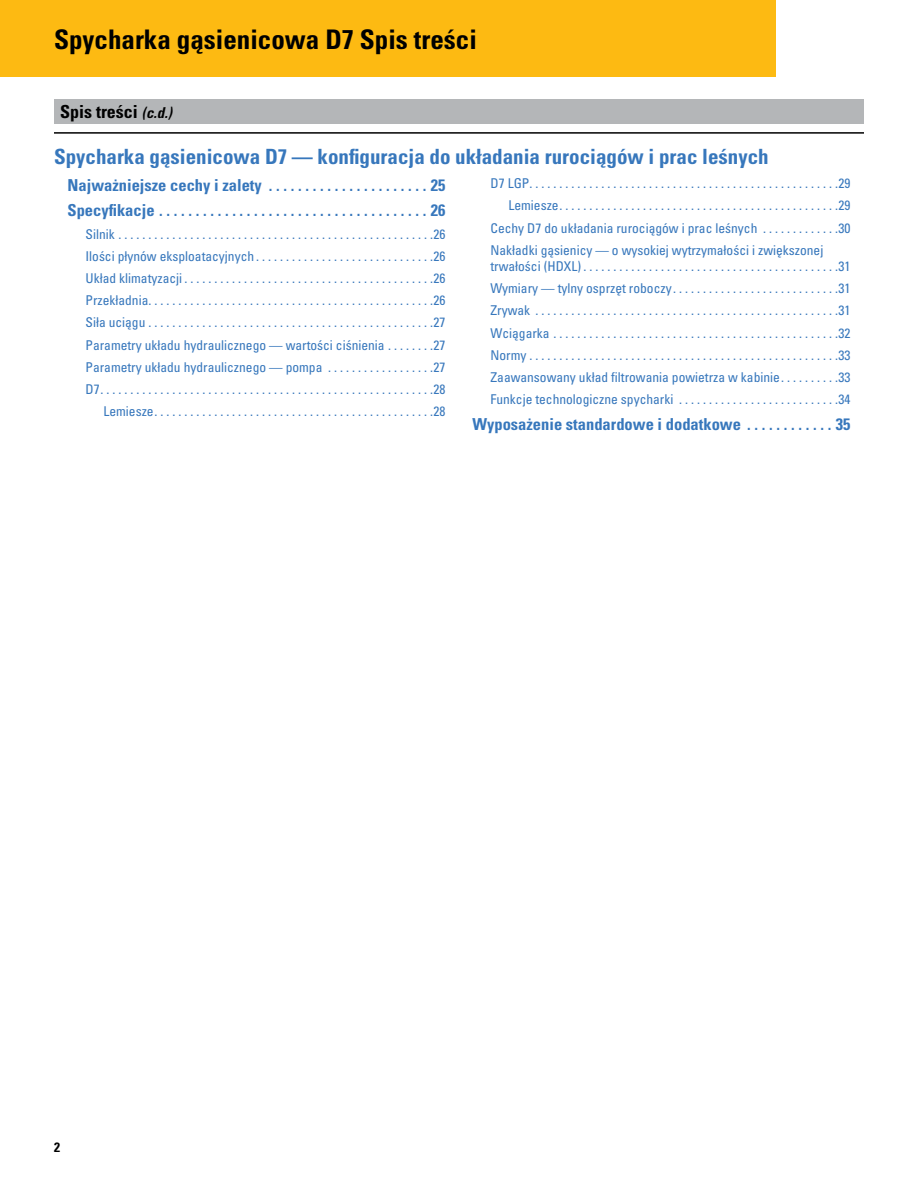
<style>
.page{position:relative;width:918px;height:1188px;background:#fff}
.page>*{position:absolute;margin:0;border:0;box-sizing:border-box;transform-origin:0 0}
.TechSpecrightPageHea{font:27px "Univers LTCYR 67 Bold Cond";color:#000}
.TofC-subhead_Larger{font:21px "Univers LTCYR 67 Bold Cond";color:#3777bc}
.MH{font:18px "Univers LTCYR 67 Bold Cond";color:#000}
.TofC-subhead-2_colum{font:16.5px "Univers LTCYR 67 Bold Cond";color:#3777bc}
.TofC-table__2_column{font:condensed 13.5px/16.2px "Univers LTCYR 57";color:#3777bc}
.t1{font:13.5px "Univers LTCYR 67 Bold Cond";color:#000}
.s1{font-family:"Univers LTCYR 67 Bold Cond Obl";font-size:15px}
</style>
<div class="page">
<div style="left:0;top:0;width:776px;height:76px;background:#fdba12"></div>
<div style="left:54px;top:99px;width:810px;height:25px;background:#b4b6b8"></div>
<hr style="left:54px;top:132px;width:810px;height:2px;background:#000">
<p class="TechSpecrightPageHea" style="left:54px;top:22px;width:424px">Spycharka gąsienicowa D7 Spis treści</p>
<p class="MH" style="left:60px;top:100px;width:113px">Spis treści <span class="s1">(c.d.)</span></p>
<p class="TofC-subhead_Larger" style="left:54px;top:144px;width:716px">Spycharka gąsienicowa D7 — konfiguracja do układania rurociągów i prac leśnych</p>
<p class="TofC-subhead-2_colum" style="left:68px;top:175px;width:199px">Najważniejsze cechy i zalety .......................</p>
<p class="TofC-subhead-2_colum" style="left:431px;top:175px;width:16px">25</p>
<p class="TofC-subhead-2_colum" style="left:68px;top:200px;width:92px">Specyfikacje ......................................</p>
<p class="TofC-subhead-2_colum" style="left:431px;top:200px;width:16px">26</p>
<p class="TofC-table__2_column" style="left:86px;top:225px;width:362px">Silnik . . . . . . . . . . . . . . . . . . . . . . . . . . . . . . . . . . . . . . . . . . . . . . . . . . . . 26</p>
<p class="TofC-table__2_column" style="left:86px;top:248px;width:362px">Ilości płynów eksploatacyjnych . . . . . . . . . . . . . . . . . . . . . . . . . . . . . 26</p>
<p class="TofC-table__2_column" style="left:86px;top:270px;width:362px">Układ klimatyzacji . . . . . . . . . . . . . . . . . . . . . . . . . . . . . . . . . . . . . . . . . 26</p>
<p class="TofC-table__2_column" style="left:86px;top:292px;width:362px">Przekładnia . . . . . . . . . . . . . . . . . . . . . . . . . . . . . . . . . . . . . . . . . . . . . . . 26</p>
<p class="TofC-table__2_column" style="left:86px;top:314px;width:362px">Siła uciągu................................................27</p>
<p class="TofC-table__2_column" style="left:86px;top:336px;width:362px">Parametry układu hydraulicznego — wartości ciśnienia . . . . . . . 27</p>
<p class="TofC-table__2_column" style="left:86px;top:359px;width:362px">Parametry układu hydraulicznego — pompa . . . . . . . . . . . . . . . . . 27</p>
<p class="TofC-table__2_column" style="left:86px;top:381px;width:362px">D7 . . . . . . . . . . . . . . . . . . . . . . . . . . . . . . . . . . . . . . . . . . . . . . . . . . . . . . . 28</p>
<p class="TofC-table__2_column" style="left:104px;top:403px;width:344px">Lemiesze . . . . . . . . . . . . . . . . . . . . . . . . . . . . . . . . . . . . . . . . . . . . . . 28</p>
<p class="TofC-table__2_column" style="left:490px;top:175px;width:362px">D7 LGP . . . . . . . . . . . . . . . . . . . . . . . . . . . . . . . . . . . . . . . . . . . . . . . . . . . 29</p>
<p class="TofC-table__2_column" style="left:508px;top:197px;width:344px">Lemiesze . . . . . . . . . . . . . . . . . . . . . . . . . . . . . . . . . . . . . . . . . . . . . . 29</p>
<p class="TofC-table__2_column" style="left:490px;top:219px;width:362px">Cechy D7 do układania rurociągów i prac leśnych . . . . . . . . . . . . 30</p>
<p class="TofC-table__2_column" style="left:490px;top:242px;width:362px">Nakładki gąsienicy — o wysokiej wytrzymałości i zwiększonej trwałości (HDXL) . . . . . . . . . . . . . . . . . . . . . . . . . . . . . . . . . . . . . . . . . . 31</p>
<p class="TofC-table__2_column" style="left:490px;top:280px;width:362px">Wymiary — tylny osprzęt roboczy . . . . . . . . . . . . . . . . . . . . . . . . . . . 31</p>
<p class="TofC-table__2_column" style="left:490px;top:302px;width:362px">Zrywak . . . . . . . . . . . . . . . . . . . . . . . . . . . . . . . . . . . . . . . . . . . . . . . . . . 31</p>
<p class="TofC-table__2_column" style="left:490px;top:324px;width:362px">Wciągarka . . . . . . . . . . . . . . . . . . . . . . . . . . . . . . . . . . . . . . . . . . . . . . . 32</p>
<p class="TofC-table__2_column" style="left:490px;top:347px;width:362px">Normy....................................................33</p>
<p class="TofC-table__2_column" style="left:490px;top:369px;width:362px">Zaawansowany układ filtrowania powietrza w kabinie . . . . . . . . . 33</p>
<p class="TofC-table__2_column" style="left:490px;top:391px;width:362px">Funkcje technologiczne spycharki . . . . . . . . . . . . . . . . . . . . . . . . . . 34</p>
<p class="TofC-subhead-2_colum" style="left:472px;top:414px;width:274px">Wyposażenie standardowe i dodatkowe .............</p>
<p class="TofC-subhead-2_colum" style="left:836px;top:414px;width:16px">35</p>
<p class="t1" style="left:54px;top:1139px;width:7px">2</p>
</div>
